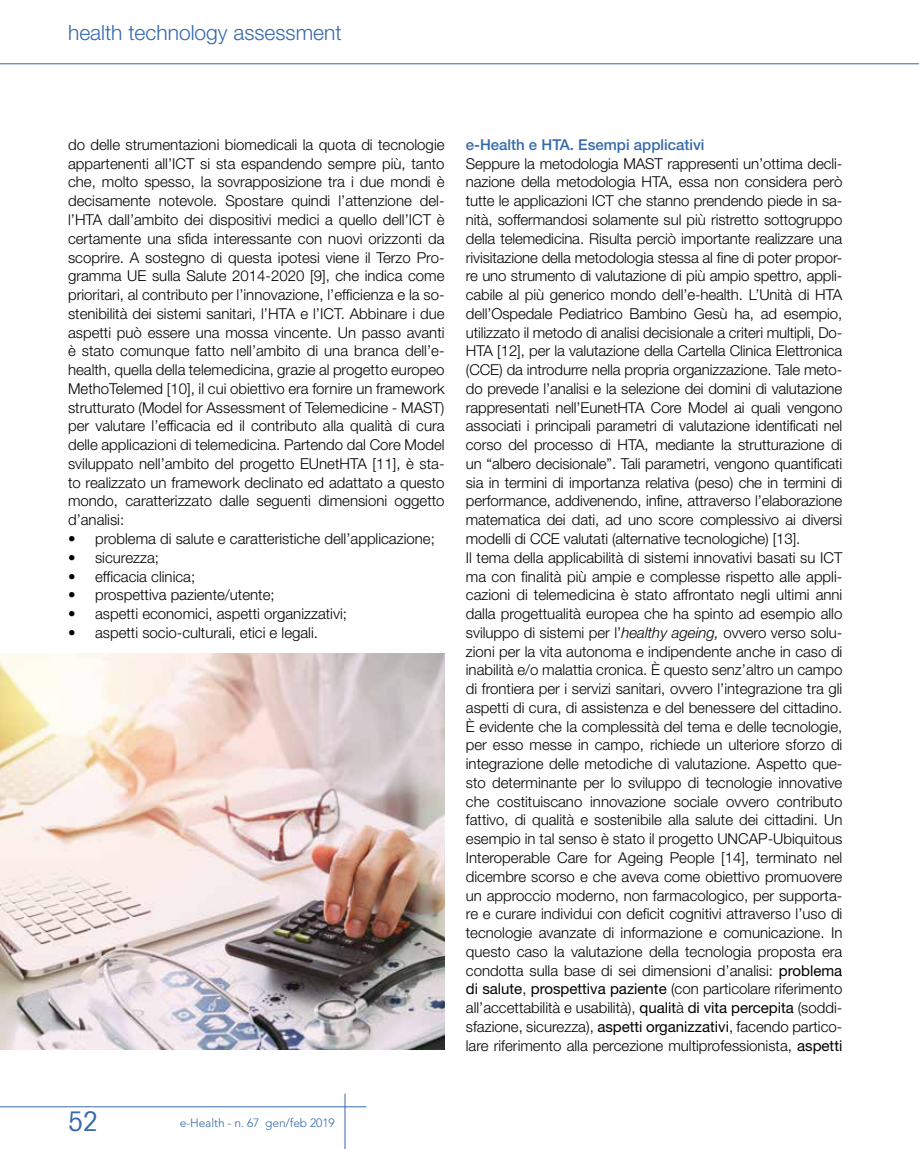
<style>
.page{position:relative;width:919px;height:1149px;background:#fff}
.page>*{position:absolute;margin:0;border:0;box-sizing:border-box;transform-origin:0 0}
.t1{font:condensed 27px "Avant Garde";color:#3669ac}
.t2{font:300 21px "Helvetica Neue";color:#3669ac}
.t3{font:300 15px/18.8px "Helvetica Neue";color:#000;text-align:justify}
.t4{font:500 15px "Helvetica Neue";color:#3669ac}
.t5{font:300 12px "Avenir";letter-spacing:-.01em;color:#3669ac}
.s1{font-style:italic}
.s2{font-weight:400}
</style>
<div class="page">
<hr style="left:0;top:1106px;width:366px;height:1px;background:#3669ac">
<hr style="left:344px;top:1093px;width:1px;height:55px;background:#3669ac">
<hr style="left:0;top:63px;width:918px;height:1px;background:#3669ac">
<img style="left:0;top:653px;width:444px;height:396px">
<h2 class="t2" style="left:68px;top:20px;width:275px">health technology assessment</h2>
<p class="t3" style="left:68px;top:135px;width:378px">do delle strumentazioni biomedicali la quota di tecnologie appartenenti all’ICT si sta espandendo sempre più, tanto che, molto spesso, la sovrapposizione tra i due mondi è decisamente notevole. Spostare quindi l’attenzione del&shy;l’HTA dall’ambito dei dispositivi medici a quello dell’ICT è certamente una sfida interessante con nuovi orizzonti da scoprire. A sostegno di questa ipotesi viene il Terzo Pro&shy;gramma UE sulla Salute 2014-2020 [9], che indica come prioritari, al contributo per l’innovazione, l’efficienza e la so&shy;stenibilità dei sistemi sanitari, l’HTA e l’ICT. Abbinare i due aspetti può essere una mossa vincente. Un passo avanti è stato comunque fatto nell’ambito di una branca dell’e&shy;health, quella della telemedicina, grazie al progetto europeo MethoTelemed [10], il cui obiettivo era fornire un framework strutturato (Model for Assessment of Telemedicine - MAST) per valutare l’efficacia ed il contributo alla qualità di cura delle applicazioni di telemedicina. Partendo dal Core Model sviluppato nell’ambito del progetto EUnetHTA [11], è sta&shy;to realizzato un framework declinato ed adattato a questo mondo, caratterizzato dalle seguenti dimensioni oggetto d’analisi:</p>
<p class="t3" style="left:68px;top:529px;width:368px">• problema di salute e caratteristiche dell’applicazione;</p>
<p class="t3" style="left:68px;top:547px;width:92px">• sicurezza;</p>
<p class="t3" style="left:68px;top:566px;width:129px">• efficacia clinica;</p>
<p class="t3" style="left:68px;top:585px;width:208px">• prospettiva paziente/utente;</p>
<p class="t3" style="left:68px;top:604px;width:280px">• aspetti economici, aspetti organizzativi;</p>
<p class="t3" style="left:68px;top:622px;width:251px">• aspetti socio-culturali, etici e legali.</p>
<p class="t4" style="left:466px;top:136px;width:240px">e-Health e HTA. Esempi applicativi</p>
<p class="t3" style="left:466px;top:154px;width:378px;text-align:left">Seppure la metodologia MAST rappresenti un’ottima decli&shy;nazione della metodologia HTA, essa non considera però tutte le applicazioni ICT che stanno prendendo piede in sa&shy;nità, soffermandosi solamente sul più ristretto sottogruppo della telemedicina. Risulta perciò importante realizzare una rivisitazione della metodologia stessa al fine di poter propor&shy;re uno strumento di valutazione di più ampio spettro, appli&shy;cabile al più generico mondo dell’e-health. L’Unità di HTA dell’Ospedale Pediatrico Bambino Gesù ha, ad esempio, utilizzato il metodo di analisi decisionale a criteri multipli, Do-HTA [12], per la valutazione della Cartella Clinica Elettronica (CCE) da introdurre nella propria organizzazione. Tale meto&shy;do prevede l’analisi e la selezione dei domini di valutazione rappresentati nell’EunetHTA Core Model ai quali vengono associati i principali parametri di valutazione identificati nel corso del processo di HTA, mediante la strutturazione di un “albero decisionale”. Tali parametri, vengono quantificati sia in termini di importanza relativa (peso) che in termini di performance, addivenendo, infine, attraverso l’elaborazione matematica dei dati, ad uno score complessivo ai diversi modelli di CCE valutati (alternative tecnologiche) [13].<br>Il tema della applicabilità di sistemi innovativi basati su ICT ma con finalità più ampie e complesse rispetto alle appli&shy;cazioni di telemedicina è stato affrontato negli ultimi anni dalla progettualità europea che ha spinto ad esempio allo sviluppo di sistemi per l’<span class="s1">healthy ageing,</span> ovvero verso solu&shy;zioni per la vita autonoma e indipendente anche in caso di inabilità e/o malattia cronica. È questo senz’altro un campo di frontiera per i servizi sanitari, ovvero l’integrazione tra gli aspetti di cura, di assistenza e del benessere del cittadino.<br>È evidente che la complessità del tema e delle tecnologie, per esso messe in campo, richiede un ulteriore sforzo di integrazione delle metodiche di valutazione. Aspetto que&shy;sto determinante per lo sviluppo di tecnologie innovative che costituiscano innovazione sociale ovvero contributo fattivo, di qualità e sostenibile alla salute dei cittadini. Un esempio in tal senso è stato il progetto UNCAP-Ubiquitous Interoperable Care for Ageing People [14], terminato nel dicembre scorso e che aveva come obiettivo promuovere un approccio moderno, non farmacologico, per supporta&shy;re e curare individui con deficit cognitivi attraverso l’uso di tecnologie avanzate di informazione e comunicazione. In questo caso la valutazione della tecnologia proposta era condotta sulla base di sei dimensioni d’analisi: <span class="s2">problema di salute</span>, <span class="s2">prospettiva paziente</span> (con particolare riferimento all’accettabilità e usabilità), <span class="s2">qualit</span>à <span class="s2">di vita percepita</span> (soddi&shy;sfazione, sicurezza), <span class="s2">aspetti organizzativi</span>, facendo partico&shy;lare riferimento alla percezione multiprofessionista, <span class="s2">aspetti</span></p>
<h1 class="t1" style="left:68px;top:1104px;width:32px">52</h1>
<p class="t5" style="left:180px;top:1115px;width:156px">e-Health - n. 67 gen/feb 2019</p>
</div>
